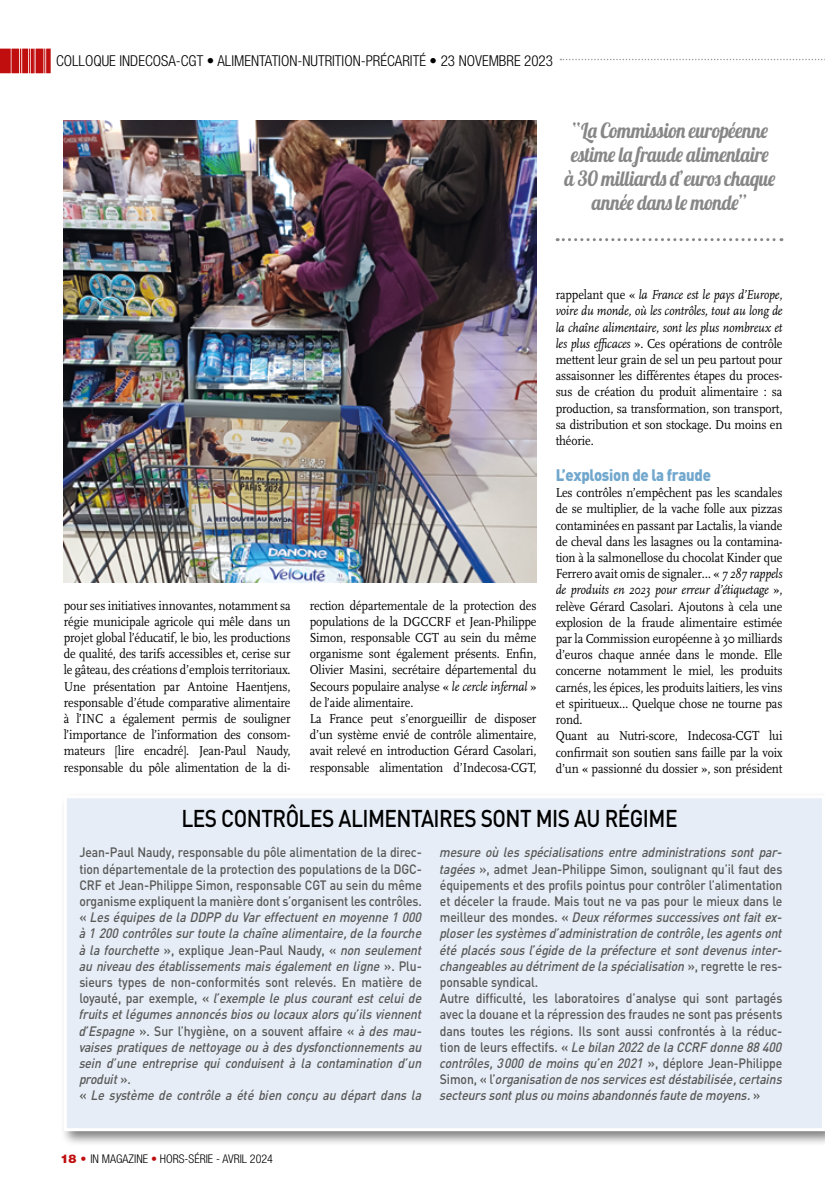
<style>
.page{position:relative;width:825px;height:1195px;background:#fff}
.page>*{position:absolute;margin:0;border:0;box-sizing:border-box;transform-origin:0 0}
.t1{font:500 24px "DIN";letter-spacing:-.025em;color:#000;scale:.87 1}
.t2{font:21px/24px "Lobster 1.4";letter-spacing:.035em;color:#878787;text-align:center;scale:.9 1}
.t3{font:900 16.5px "DIN";letter-spacing:-.02em;color:#72a7cd;scale:.9 1}
.t4{font:300 condensed 15px "Helvetica Neue";color:#000}
.t5{font:13.5px/16.2px "Scala";letter-spacing:-.01em;color:#000;text-align:justify;scale:.9 1}
.t6{font:500 13.5px/16.2px "DIN";letter-spacing:-.01em;color:#575756;scale:.9 1}
.t7{font:italic 500 13.5px/16.2px "DIN";letter-spacing:-.01em;color:#575756;scale:.9 1}
.t8{font:300 condensed 12px "Helvetica Neue";color:#000}
.s1{font-style:italic}
.s2{font-style:normal}
.s3{font-weight:900;font-stretch:normal;color:#c00d0e}
.s4{color:#c00d0e}
</style>
<div class="page">
<div style="left:0;top:49px;width:11px;height:24px;background:#c00d0e"></div>
<div style="left:11px;top:49px;width:8px;height:24px;background:#c00d0e"></div>
<svg style="left:20px;top:49px;width:1px;height:24px"></svg>
<div style="left:22px;top:49px;width:6px;height:24px;background:#c00d0e"></div>
<svg style="left:29px;top:49px;width:7px;height:24px"></svg>
<div style="left:36px;top:49px;width:7px;height:24px;background:#c00d0e"></div>
<svg style="left:44px;top:49px;width:1px;height:24px"></svg>
<div style="left:46px;top:49px;width:5px;height:24px;background:#c00d0e"></div>
<svg style="left:560px;top:59px;width:265px;height:1px"></svg>
<div style="left:60px;top:791px;width:765px;height:356px;background:#000;opacity:.5"></div>
<div style="left:65px;top:797px;width:758px;height:333px;background:#e6edf6"></div>
<div style="left:64px;top:795px;width:761px;height:336px;border:3px solid #fff"></div>
<img style="left:64px;top:120px;width:472px;height:463px">
<svg style="left:557px;top:238px;width:225px;height:3px"></svg>
<p class="t4" style="left:56px;top:52px;width:498px">COLLOQUE INDECOSA-CGT • ALIMENTATION-NUTRITION-PRÉCARITÉ • 23 NOVEMBRE 2023</p>
<h2 class="t2" style="left:564px;top:118px;width:236px">“La Commission européenne estime la fraude alimentaire à 30 milliards d’euros chaque année dans le monde”</h2>
<p class="t5" style="left:556px;top:287px;width:253px">rappelant que « <span class="s1">la France est le pays d’Europe, voire du monde, où les contrôles, tout au long de la chaîne alimentaire, sont les plus nombreux et les plus efficaces</span> ». Ces opérations de contrôle mettent leur grain de sel un peu partout pour assaisonner les différentes étapes du proces&shy;sus de création du produit alimentaire : sa production, sa transformation, son transport, sa distribution et son stockage. Du moins en théorie.</p>
<p class="t3" style="left:556px;top:464px;width:174px">L’explosion de la fraude</p>
<p class="t5" style="left:556px;top:485px;width:253px;text-align:left">Les contrôles n’empêchent pas les scandales de se multiplier, de la vache folle aux pizzas contaminées en passant par Lactalis, la viande de cheval dans les lasagnes ou la contamina&shy;tion à la salmonellose du chocolat Kinder que Ferrero avait omis de signaler… « <span class="s1">7 287 rappels de produits en 2023 pour erreur d’étiquetage</span> », relève Gérard Casolari. Ajoutons à cela une explosion de la fraude alimentaire estimée par la Commission européenne à 30 milliards d’euros chaque année dans le monde. Elle concerne notamment le miel, les produits carnés, les épices, les produits laitiers, les vins et spiritueux… Quelque chose ne tourne pas rond.<br>Quant au Nutri-score, Indecosa-CGT lui confirmait son soutien sans faille par la voix d’un « passionné du dossier », son président</p>
<p class="t5" style="left:310px;top:597px;width:253px;text-align:left">rection départementale de la protection des populations de la DGCCRF et Jean-Philippe Simon, responsable CGT au sein du même organisme sont également présents. Enfin, Olivier Masini, secrétaire départemental du Secours populaire analyse « <span class="s1">le cercle infernal</span> » de l’aide alimentaire.<br>La France peut s’enorgueillir de disposer d’un système envié de contrôle alimentaire, avait relevé en introduction Gérard Casolari, responsable alimentation d’Indecosa-CGT,</p>
<p class="t5" style="left:64px;top:597px;width:253px">pour ses initiatives innovantes, notamment sa régie municipale agricole qui mêle dans un projet global l’éducatif, le bio, les productions de qualité, des tarifs accessibles et, cerise sur le gâteau, des créations d’emplois territoriaux.<br>Une présentation par Antoine Haentjens, responsable d’étude comparative alimentaire à l’INC a également permis de souligner l’importance de l’information des consom&shy;mateurs [lire encadré]. Jean-Paul Naudy, responsable du pôle alimentation de la di-</p>
<h1 class="t1" style="left:181px;top:802px;width:572px">LES CONTRÔLES ALIMENTAIRES SONT MIS AU RÉGIME</h1>
<p class="t7" style="left:79px;top:844px;width:382px"><span class="s2">Jean-Paul Naudy, responsable du pôle alimentation de la direc&shy;tion départementale de la protection des populations de la DGC-CRF et Jean-Philippe Simon, responsable CGT au sein du même organisme expliquent la manière dont s’organisent les contrôles. «</span> Les équipes de la DDPP du Var effectuent en moyenne 1 000 à 1 200 contrôles sur toute la chaîne alimentaire, de la fourche à la fourchette <span class="s2">», explique Jean-Paul Naudy, «</span> non seulement au niveau des établissements mais également en ligne <span class="s2">». Plu&shy;sieurs types de non-conformités sont relevés. En matière de loyauté, par exemple, «</span> l’exemple le plus courant est celui de fruits et légumes annoncés bios ou locaux alors qu’ils viennent d’Espagne <span class="s2">». Sur l’hygiène, on a souvent affaire «</span> à des mau&shy;vaises pratiques de nettoyage ou à des dysfonctionnements au sein d’une entreprise qui conduisent à la contamination d’un produit <span class="s2">».<br>«</span> Le système de contrôle a été bien conçu au départ dans la</p>
<p class="t6" style="left:440px;top:844px;width:382px"><span class="s1">mesure où les spécialisations entre administrations sont par&shy;tagées</span> », admet Jean-Philippe Simon, soulignant qu’il faut des équipements et des profils pointus pour contrôler l’alimentation et déceler la fraude. Mais tout ne va pas pour le mieux dans le meilleur des mondes. « <span class="s1">Deux réformes successives ont fait ex&shy;ploser les systèmes d’administration de contrôle, les agents ont été placés sous l’égide de la préfecture et sont devenus inter&shy;changeables au détriment de la spécialisation</span> », regrette le res&shy;ponsable syndical.<br>Autre difficulté, les laboratoires d’analyse qui sont partagés avec la douane et la répression des fraudes ne sont pas présents dans toutes les régions. Ils sont aussi confrontés à la réduc&shy;tion de leurs effectifs. « <span class="s1">Le bilan 2022 de la CCRF donne 88 400 contrôles, 3000 de moins qu’en 2021</span> », déplore Jean-Philippe Simon, « l’<span class="s1">organisation de nos services est déstabilisée, certains secteurs sont plus ou moins abandonnés faute de moyens.</span> »</p>
<p class="t8" style="left:60px;top:1152px;width:214px"><span class="s3">18 •</span> IN MAGAZINE <span class="s4">•</span> HORS-SÉRIE - AVRIL 2024</p>
</div>
